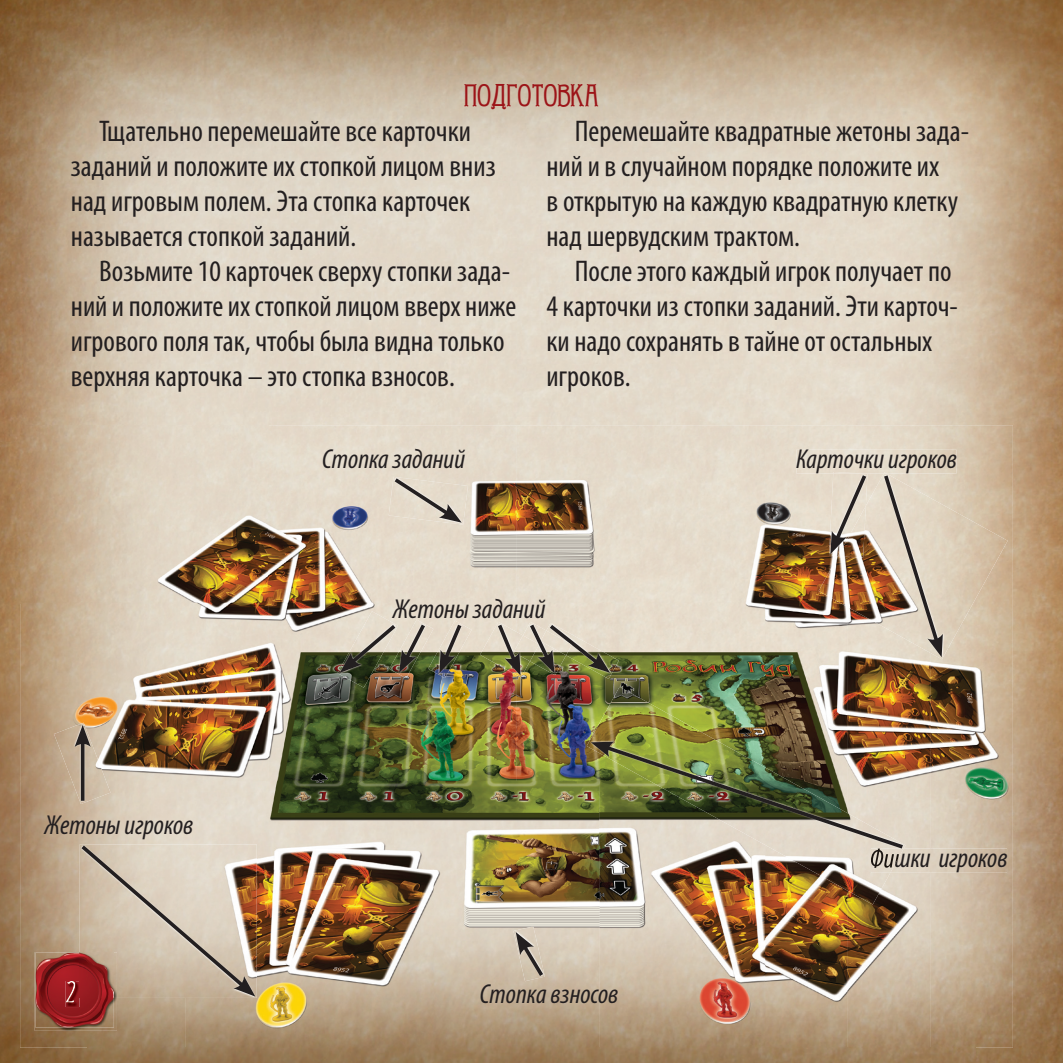
<style>
.page{position:relative;width:1063px;height:1063px;background:#fff}
.page>*{position:absolute;margin:0;border:0;box-sizing:border-box;transform-origin:0 0}
.t1{font:condensed 30px/35px "Myriad Pro";color:#231f20}
.t2{font:30px "Arkhive";color:#9c1418}
.t3{font:italic condensed 27.5px "Myriad Pro";color:#231f20}
</style>
<div class="page">
<img style="left:0;top:0;width:1063px;height:442px">
<img style="left:0;top:442px;width:87px;height:621px">
<img style="left:975px;top:442px;width:88px;height:621px">
<img style="left:87px;top:1048px;width:888px;height:15px">
<img style="left:20px;top:425px;width:745px;height:356px">
<img style="left:765px;top:425px;width:248px;height:89px">
<img style="left:765px;top:514px;width:82px;height:534px">
<img style="left:931px;top:514px;width:82px;height:534px">
<img style="left:847px;top:659px;width:84px;height:389px">
<img style="left:20px;top:781px;width:579px;height:89px">
<img style="left:599px;top:851px;width:166px;height:197px">
<img style="left:20px;top:870px;width:83px;height:178px">
<img style="left:186px;top:870px;width:414px;height:178px">
<img style="left:103px;top:998px;width:83px;height:50px">
<img style="left:35px;top:952px;width:82px;height:79px">
<img style="left:35px;top:953px;width:79px;height:75px">
<img style="left:66px;top:997px;width:13px;height:10px">
<img style="left:66px;top:997px;width:9px;height:6px">
<div style="left:392px;top:598px;width:153px;height:20px;background:#e6dbcb"></div>
<img style="left:906px;top:849px;width:101px;height:24px">
<img style="left:796px;top:450px;width:160px;height:24px">
<img style="left:80px;top:997px;width:34px;height:1px">
<svg style="left:66px;top:842px;width:189px;height:155px;background:#c8b3a1"></svg>
<img style="left:54px;top:723px;width:57px;height:81px">
<hr style="left:81px;top:740px;width:3px;height:61px;background:#231f20">
<svg style="left:75px;top:725px;width:16px;height:22px"></svg>
<img style="left:389px;top:477px;width:79px;height:48px">
<svg style="left:391px;top:475px;width:71px;height:48px;background:#d1c8ba"></svg>
<svg style="left:830px;top:471px;width:39px;height:3px"></svg>
<img style="left:819px;top:474px;width:189px;height:185px">
<img style="left:838px;top:506px;width:28px;height:52px">
<svg style="left:881px;top:471px;width:62px;height:186px;background:#cfc2b0"></svg>
<img style="left:546px;top:623px;width:73px;height:56px">
<img style="left:666px;top:851px;width:240px;height:54px">
<img style="left:587px;top:687px;width:80px;height:103px">
<img style="left:666px;top:712px;width:85px;height:30px">
<img style="left:871px;top:851px;width:33px;height:22px">
<img style="left:591px;top:742px;width:316px;height:109px">
<img style="left:433px;top:621px;width:39px;height:57px">
<svg style="left:439px;top:621px;width:26px;height:52px"></svg>
<img style="left:530px;top:622px;width:36px;height:53px">
<img style="left:398px;top:620px;width:35px;height:58px">
<img style="left:480px;top:622px;width:50px;height:56px">
<img style="left:521px;top:635px;width:9px;height:26px">
<svg style="left:530px;top:625px;width:80px;height:48px;background:#a09d80"></svg>
<svg style="left:495px;top:621px;width:26px;height:55px"></svg>
<img style="left:513px;top:926px;width:32px;height:55px">
<svg style="left:516px;top:932px;width:31px;height:48px"></svg>
<img style="left:338px;top:611px;width:60px;height:77px">
<svg style="left:340px;top:620px;width:88px;height:53px;background:#999683"></svg>
<p class="t2" style="left:464px;top:81px;width:136px">ПОДГОТОВКА</p>
<p class="t1" style="left:71px;top:113px;width:426px;text-indent:28px">Тщательно перемешайте все карточки заданий и положите их стопкой лицом вниз над игровым полем. Эта стопка карточек называется стопкой заданий.</p>
<p class="t1" style="left:71px;top:253px;width:447px;text-indent:28px">Возьмите 10 карточек сверху стопки зада&shy;ний и положите их стопкой лицом вверх ниже игрового поля так, чтобы была видна только верхняя карточка – это стопка взносов.</p>
<p class="t3" style="left:322px;top:443px;width:145px">Cтопка заданий</p>
<p class="t1" style="left:546px;top:113px;width:424px;text-indent:28px">Перемешайте квадратные жетоны зада&shy;ний и в случайном порядке положите их<br>в открытую на каждую квадратную клетку над шервудским трактом.</p>
<p class="t1" style="left:546px;top:253px;width:413px;text-indent:28px">После этого каждый игрок получает по<br>4 карточки из стопки заданий. Эти карточ&shy;ки надо сохранять в тайне от остальных игроков.</p>
<p class="t3" style="left:796px;top:443px;width:163px">Карточки игроков</p>
<p class="t3" style="left:45px;top:809px;width:150px">Жетоны игроков</p>
<p class="t3" style="left:393px;top:592px;width:154px">Жетоны заданий</p>
<p class="t3" style="left:480px;top:978px;width:140px">Cтопка взносов</p>
<p class="t3" style="left:870px;top:842px;width:139px">Фишки игроков</p>
</div>
